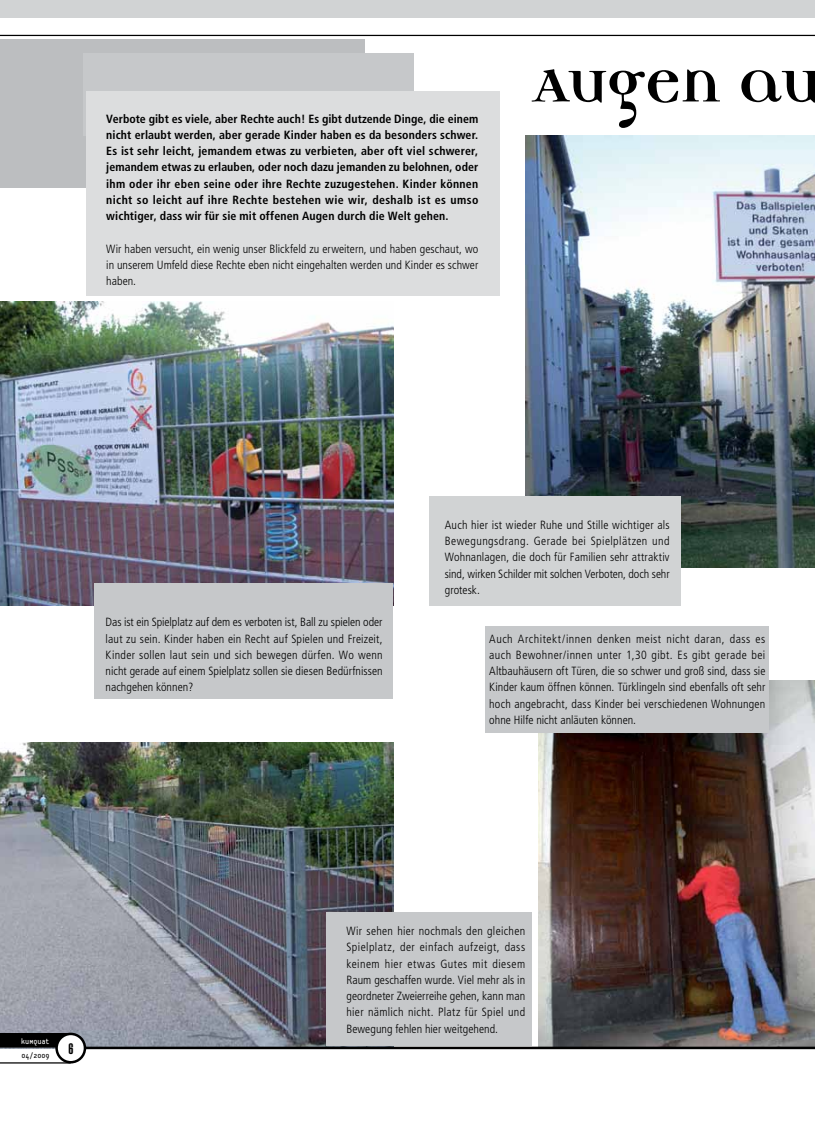
<style>
.page{position:relative;width:815px;height:1134px;background:#fff}
.page>*{position:absolute;margin:0;border:0;box-sizing:border-box;transform-origin:0 0}
.t1{font:75px "Democratica Bold Oldstyle";letter-spacing:-.03em;color:#000}
.t2{font:900 extra-condensed 15px "Helvetica";color:#000}
.t3{font:300 condensed 11.88px/16.2px "Frutiger";letter-spacing:.005em;color:#000;text-align:justify}
.t4{font:700 condensed 11.88px/16.2px "Frutiger";letter-spacing:.01em;color:#000;text-align:justify}
.t5{font:8.75px "Platelet";color:#fff}
.t6{font:8.75px "Platelet";color:#000}
</style>
<div class="page">
<div style="left:0;top:39px;width:365px;height:149px;background:#bcbec0"></div>
<div style="left:83px;top:53px;width:331px;height:83px;background:#c6c8ca"></div>
<div style="left:86px;top:91px;width:414px;height:204px;background:#dcddde"></div>
<img style="left:525px;top:136px;width:290px;height:431px">
<img style="left:0;top:743px;width:393px;height:305px">
<img style="left:0;top:301px;width:393px;height:305px">
<img style="left:539px;top:680px;width:276px;height:367px">
<div style="left:94px;top:583px;width:299px;height:115px;background:#c6c8ca"></div>
<div style="left:326px;top:912px;width:205px;height:133px;background:#c6c8ca"></div>
<div style="left:485px;top:626px;width:284px;height:107px;background:#c6c8ca"></div>
<div style="left:429px;top:496px;width:251px;height:110px;background:#d1d3d4"></div>
<hr style="left:0;top:35px;width:815px;height:1px;background:#000">
<hr style="left:83px;top:1047px;width:732px;height:2px;background:#000">
<svg style="left:0;top:1033px;width:67px;height:14px"></svg>
<hr style="left:0;top:1062px;width:71px;height:1px;background:#000">
<div style="left:57px;top:1034px;width:28px;height:28px;background:#fff;border-radius:50%"></div>
<div style="left:55px;top:1033px;width:31px;height:30px;border:2px solid #000;border-radius:50%"></div>
<div style="left:0;top:0;width:815px;height:18px;background:#d1d3d4"></div>
<p class="t4" style="left:106px;top:110px;width:374px">Verbote gibt es viele, aber Rechte auch! Es gibt dutzende Dinge, die einem nicht erlaubt werden, aber gerade Kinder haben es da besonders schwer.<br>Es ist sehr leicht, jemandem etwas zu verbieten, aber oft viel schwerer, jemandem etwas zu erlauben, oder noch dazu jemanden zu belohnen, oder ihm oder ihr eben seine oder ihre Rechte zuzugestehen. Kinder können nicht so leicht auf ihre Rechte bestehen wie wir, deshalb ist es umso wichtiger, dass wir für sie mit offenen Augen durch die Welt gehen.</p>
<p class="t3" style="left:106px;top:240px;width:374px">Wir haben versucht, ein wenig unser Blickfeld zu erweitern, und haben geschaut, wo in unserem Umfeld diese Rechte eben nicht eingehalten werden und Kinder es schwer haben.</p>
<h1 class="t1" style="left:531px;top:46px;width:292px">Augen au</h1>
<p class="t3" style="left:106px;top:614px;width:279px">Das ist ein Spielplatz auf dem es verboten ist, Ball zu spielen oder laut zu sein. Kinder haben ein Recht auf Spielen und Freizeit, Kinder sollen laut sein und sich bewegen dürfen. Wo wenn nicht gerade auf einem Spielplatz sollen sie diesen Bedürfnissen nachgehen können?</p>
<p class="t3" style="left:445px;top:517px;width:226px">Auch hier ist wieder Ruhe und Stille wichtiger als Bewegungsdrang. Gerade bei Spielplätzen und Wohnanlagen, die doch für Familien sehr attraktiv sind, wirken Schilder mit solchen Verboten, doch sehr grotesk.</p>
<p class="t3" style="left:489px;top:630px;width:278px">Auch Architekt/innen denken meist nicht daran, dass es auch Bewohner/innen unter 1,30 gibt. Es gibt gerade bei Altbauhäusern oft Türen, die so schwer und groß sind, dass sie Kinder kaum öffnen können. Türklingeln sind ebenfalls oft sehr hoch angebracht, dass Kinder bei verschiedenen Wohnungen ohne Hilfe nicht anläuten können.</p>
<p class="t5" style="left:21px;top:1038px;width:30px">kuMquat</p>
<p class="t6" style="left:21px;top:1052px;width:30px">04/2009</p>
<p class="t2" style="left:68px;top:1040px;width:6px">6</p>
<p class="t3" style="left:346px;top:923px;width:180px">Wir sehen hier nochmals den gleichen Spielplatz, der einfach aufzeigt, dass keinem hier etwas Gutes mit diesem Raum geschaffen wurde. Viel mehr als in geordneter Zweierreihe gehen, kann man hier nämlich nicht. Platz für Spiel und Bewegung fehlen hier weitgehend.</p>
</div>
